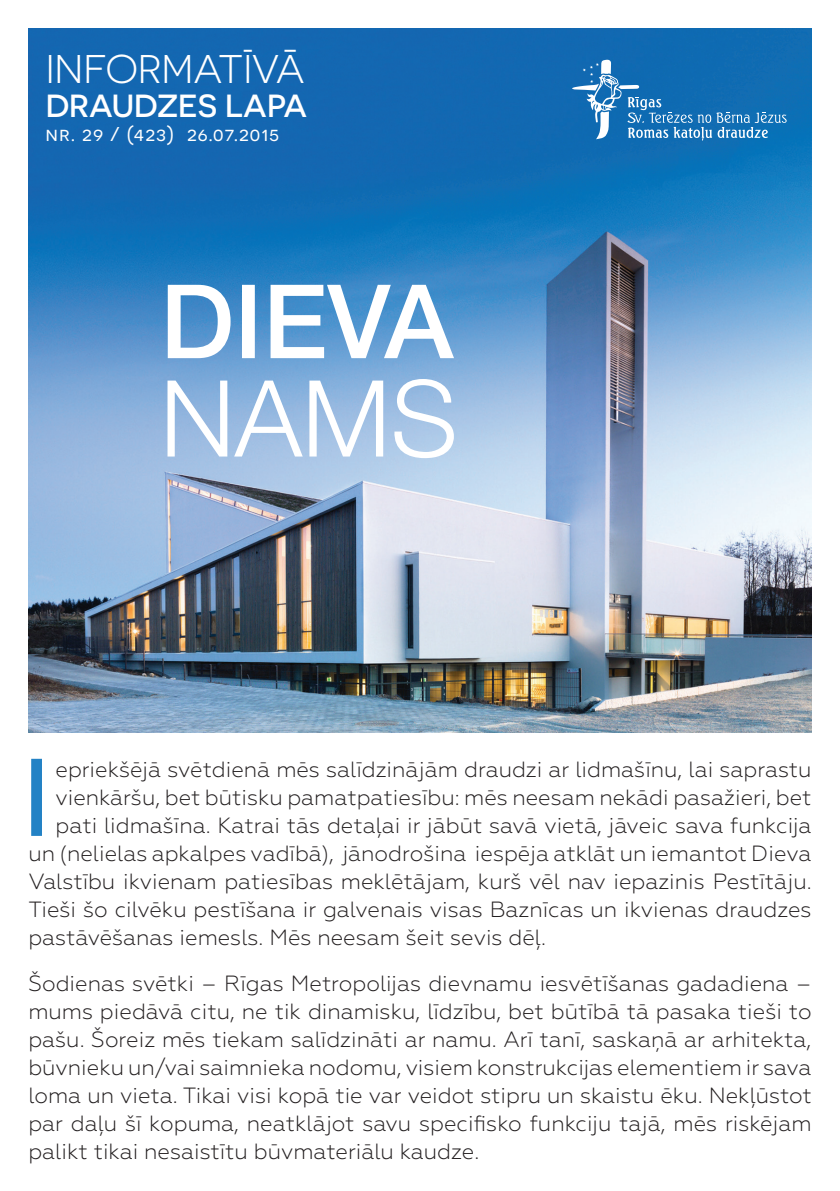
<style>
.page{position:relative;width:840px;height:1191px;background:#fff}
.page>*{position:absolute;margin:0;border:0;box-sizing:border-box;transform-origin:0 0}
.t1{font:40px "Novecentosanswide";color:#fff}
.t2{font:500 32px "Novecentosanswide";color:#fff}
.t3{font:300 22px/28px "Geometria";color:#231f20;text-align:justify}
.t4{font:20px "Novecentosanswide";letter-spacing:.05em;color:#fff}
</style>
<div class="page">
<img style="left:28px;top:28px;width:783px;height:704px">
<div style="left:31px;top:759px;width:11px;height:77px;border:6px solid #2382c5"></div>
<svg style="left:571px;top:60px;width:215px;height:81px;background:#2a7cbb"></svg>
<svg style="left:167px;top:379px;width:286px;height:79px"></svg>
<svg style="left:168px;top:285px;width:286px;height:73px"></svg>
<h1 class="t1" style="left:46px;top:46px;width:260px">INFORMATĪVĀ</h1>
<h2 class="t2" style="left:46px;top:87px;width:263px">DRAUDZES LAPA</h2>
<p class="t4" style="left:45px;top:123px;width:235px">nr. 29 / (423) 26.07.2015</p>
<p class="t3" style="left:55px;top:755px;width:757px">epriekšējā svētdienā mēs salīdzinājām draudzi ar lidmašīnu, lai saprastu</p>
<p class="t3" style="left:55px;top:783px;width:757px">vienkāršu, bet būtisku pamatpatiesību: mēs neesam nekādi pasažieri, bet</p>
<p class="t3" style="left:55px;top:811px;width:757px">pati lidmašīna. Katrai tās detaļai ir jābūt savā vietā, jāveic sava funkcija</p>
<p class="t3" style="left:28px;top:839px;width:784px">un (nelielas apkalpes vadībā), jānodrošina iespēja atklāt un iemantot Dieva</p>
<p class="t3" style="left:28px;top:867px;width:784px">Valstību ikvienam patiesības meklētājam, kurš vēl nav iepazinis Pestītāju.</p>
<p class="t3" style="left:28px;top:895px;width:784px">Tieši šo cilvēku pestīšana ir galvenais visas Baznīcas un ikvienas draudzes</p>
<p class="t3" style="left:28px;top:923px;width:519px">pastāvēšanas iemesls. Mēs neesam šeit sevis dēļ.</p>
<p class="t3" style="left:28px;top:969px;width:784px">Šodienas svētki – Rīgas Metropolijas dievnamu iesvētīšanas gadadiena – mums piedāvā citu, ne tik dinamisku, līdzību, bet būtībā tā pasaka tieši to pašu. Šoreiz mēs tiekam salīdzināti ar namu. Arī tanī, saskaņā ar arhitekta, būvnieku un/vai saimnieka nodomu, visiem konstrukcijas elementiem ir sava loma un vieta. Tikai visi kopā tie var veidot stipru un skaistu ēku. Nekļūstot par daļu šī kopuma, neatklājot savu specifisko funkciju tajā, mēs riskējam palikt tikai nesaistītu būvmateriālu kaudze.</p>
</div>
